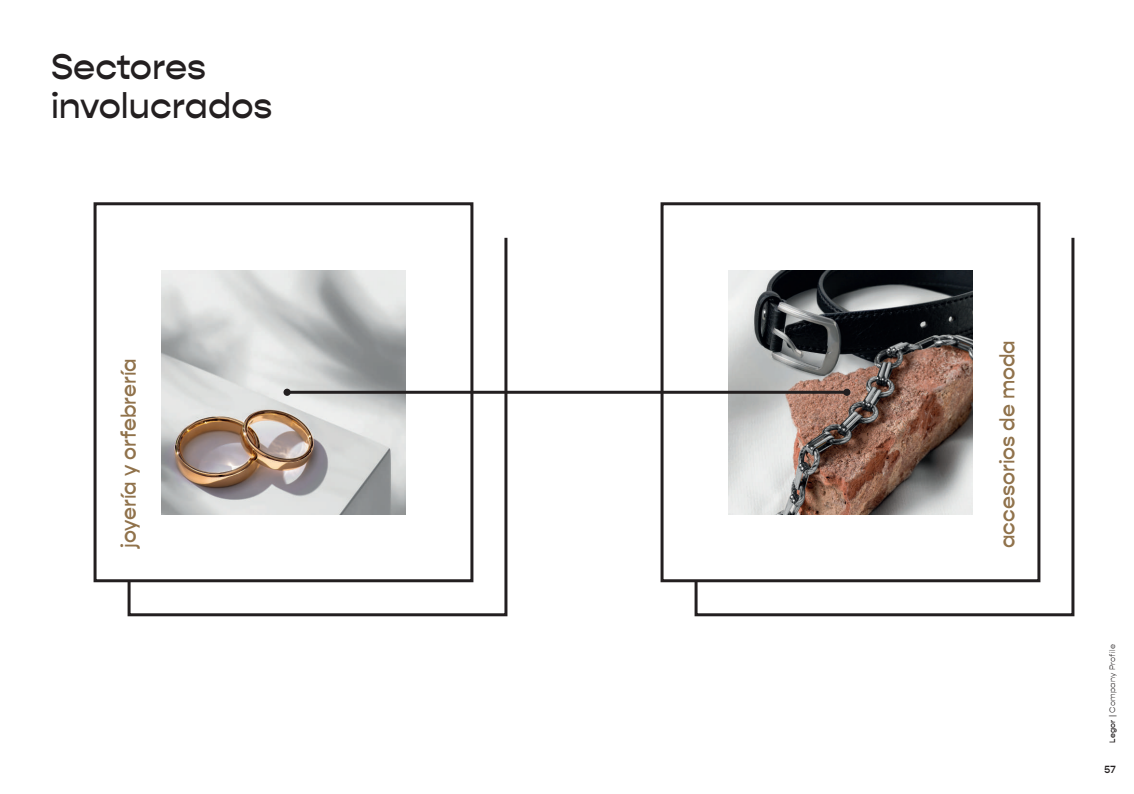
<style>
.page{position:relative;width:1134px;height:794px;background:#fff}
.page>*{position:absolute;margin:0;border:0;box-sizing:border-box;transform-origin:0 0}
.t1{font:500 36px/39px "Gopher";color:#231f20}
.t2{font:500 21px "Gopher";color:#90724b}
.t3{font:500 10.5px "Gopher";color:#231f20}
.t4{font:300 8px "Gopher";letter-spacing:.03em;color:#231f20}
.s1{font-weight:500}
</style>
<div class="page">
<div style="left:128px;top:236px;width:379px;height:380px;border:3px solid #231f20"></div>
<div style="left:95px;top:204px;width:377px;height:377px;background:#fff"></div>
<div style="left:94px;top:202px;width:379px;height:380px;border:3px solid #231f20"></div>
<img style="left:162px;top:270px;width:243px;height:244px">
<div style="left:694px;top:236px;width:380px;height:380px;border:3px solid #231f20"></div>
<div style="left:662px;top:204px;width:377px;height:377px;background:#fff"></div>
<div style="left:660px;top:202px;width:380px;height:380px;border:3px solid #231f20"></div>
<img style="left:729px;top:270px;width:243px;height:244px">
<hr style="left:287px;top:391px;width:560px;height:3px;background:#231f20">
<div style="left:283px;top:389px;width:8px;height:7px;background:#231f20;border-radius:50%"></div>
<div style="left:843px;top:389px;width:7px;height:7px;background:#231f20;border-radius:50%"></div>
<h1 class="t1" style="left:51px;top:48px;width:223px">Sectores involucrados</h1>
<p class="t2" style="left:116px;top:548px;width:192px;rotate:-90deg">joyería y orfebrería</p>
<p class="t2" style="left:995px;top:548px;width:210px;rotate:-90deg">accesorios de moda</p>
<p class="t4" style="left:1108px;top:743px;width:100px;rotate:-90deg"><span class="s1">Legor |</span> Company Profile</p>
<p class="t3" style="left:1104px;top:763px;width:13px">57</p>
</div>
